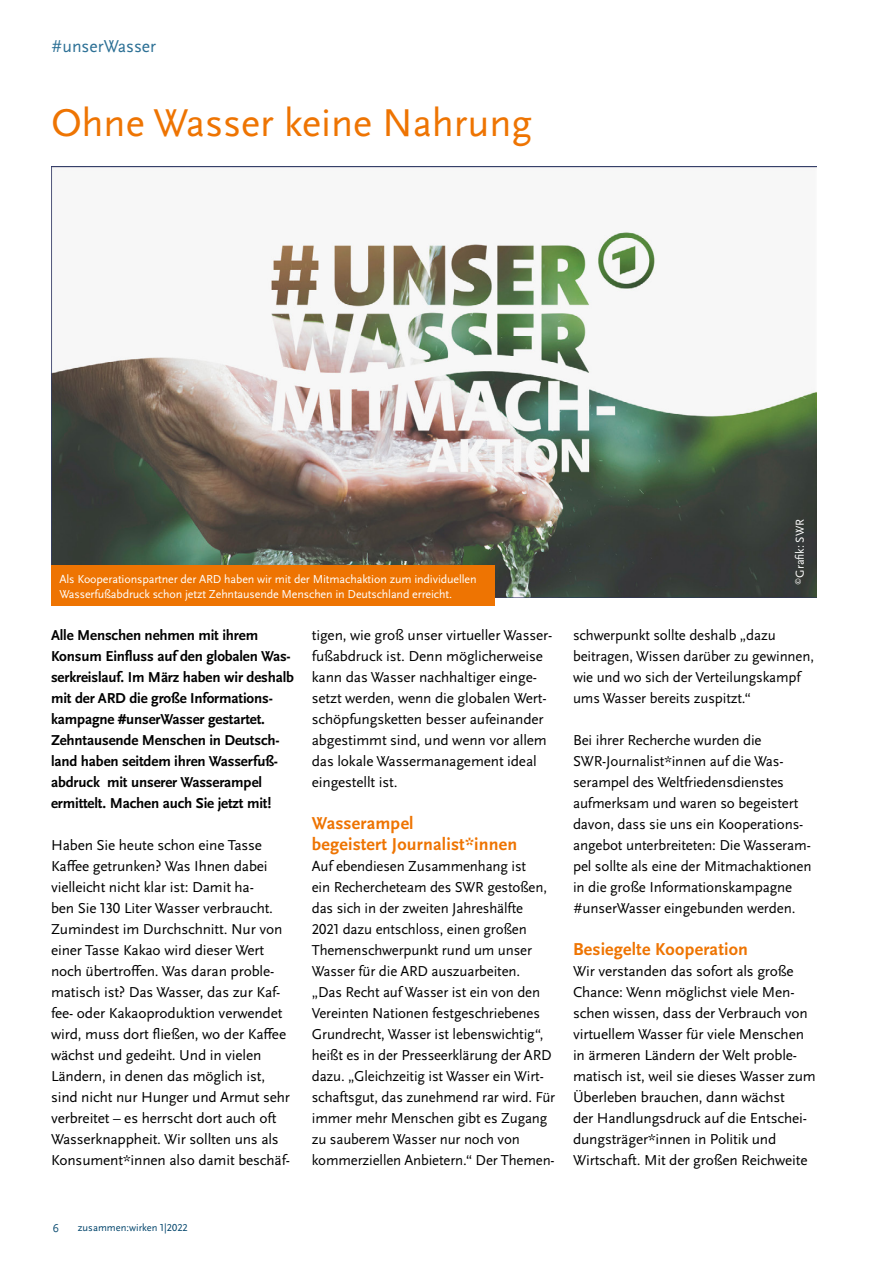
<style>
.page{position:relative;width:893px;height:1263px;background:#fff}
.page>*{position:absolute;margin:0;border:0;box-sizing:border-box;transform-origin:0 0}
.t1{font:40.5px "Scala Sans Pro";color:#ee7402}
.t2{font:700 18px/21px "Scala Sans Pro";letter-spacing:.01em;color:#ee7402}
.t3{font:18px "Scala Sans Pro";color:#2c7095}
.t4{font:15px/21px "Scala Sans Pro";letter-spacing:-.01em;color:#000}
.t5{font:700 15px/21px "Scala Sans Pro";letter-spacing:-.01em;color:#000}
.t6{font:12px/15px "Scala Sans Pro";letter-spacing:-.01em;color:#fff}
.t7{font:12px "Scala Sans Pro";color:#00446b}
.t8{font:10.5px "Scala Sans Pro";color:#00446b}
</style>
<div class="page">
<img style="left:51px;top:167px;width:765px;height:430px">
<div style="left:51px;top:565px;width:443px;height:41px;background:#ee7402"></div>
<p class="t3" style="left:51px;top:36px;width:107px">#unserWasser</p>
<p class="t1" style="left:51px;top:100px;width:483px">Ohne Wasser keine Nahrung</p>
<p class="t6" style="left:60px;top:571px;width:419px">Als Kooperationspartner der ARD haben wir mit der Mitmachaktion zum individuellen<br>Wasserfußabdruck schon jetzt Zehntausende Menschen in Deutschland erreicht.</p>
<p class="t5" style="left:51px;top:624px;width:244px">Alle Menschen nehmen mit ihrem Konsum Einfluss auf den globalen Was&shy;serkreislauf. Im März haben wir deshalb mit der ARD die große Informations&shy;kampagne #unserWasser gestartet.<br>Zehntausende Menschen in Deutsch&shy;land haben seitdem ihren Wasserfuß&shy;abdruck mit unserer Wasserampel ermittelt. Machen auch Sie jetzt mit!</p>
<p class="t4" style="left:51px;top:834px;width:241px">Haben Sie heute schon eine Tasse Kaffee getrunken? Was Ihnen dabei vielleicht nicht klar ist: Damit ha-<br>ben Sie 130 Liter Wasser verbraucht.<br>Zumindest im Durchschnitt. Nur von einer Tasse Kakao wird dieser Wert noch übertroffen. Was daran proble&shy;matisch ist? Das Wasser, das zur Kaf&shy;fee- oder Kakaoproduktion verwendet wird, muss dort fließen, wo der Kaffee wächst und gedeiht. Und in vielen Ländern, in denen das möglich ist, sind nicht nur Hunger und Armut sehr verbreitet – es herrscht dort auch oft Wasserknappheit. Wir sollten uns als Konsument*innen also damit beschäf-</p>
<p class="t4" style="left:312px;top:624px;width:241px">tigen, wie groß unser virtueller Wasser&shy;fußabdruck ist. Denn möglicherweise kann das Wasser nachhaltiger einge&shy;setzt werden, wenn die globalen Wert&shy;schöpfungsketten besser aufeinander abgestimmt sind, und wenn vor allem das lokale Wassermanagement ideal eingestellt ist.</p>
<p class="t2" style="left:312px;top:812px;width:207px">Wasserampel<br>begeistert Journalist*innen</p>
<p class="t4" style="left:312px;top:855px;width:245px">Auf ebendiesen Zusammenhang ist<br>ein Rechercheteam des SWR gestoßen, das sich in der zweiten Jahreshälfte<br>2021 dazu entschloss, einen großen Themenschwerpunkt rund um unser Wasser für die ARD auszuarbeiten.<br>„Das Recht auf Wasser ist ein von den Vereinten Nationen festgeschriebenes Grundrecht, Wasser ist lebenswichtig“, heißt es in der Presseerklärung der ARD dazu. „Gleichzeitig ist Wasser ein Wirt&shy;schaftsgut, das zunehmend rar wird. Für immer mehr Menschen gibt es Zugang zu sauberem Wasser nur noch von kommerziellen Anbietern.“ Der Themen-</p>
<p class="t6" style="left:792px;top:585px;width:67px;rotate:-90deg"><sup>©</sup>Grafik: SWR</p>
<p class="t4" style="left:573px;top:624px;width:243px">schwerpunkt sollte deshalb „dazu beitragen, Wissen darüber zu gewinnen, wie und wo sich der Verteilungskampf ums Wasser bereits zuspitzt.“</p>
<p class="t4" style="left:573px;top:729px;width:240px">Bei ihrer Recherche wurden die SWR-Journalist*innen auf die Was&shy;serampel des Weltfriedensdienstes aufmerksam und waren so begeistert davon, dass sie uns ein Kooperations&shy;angebot unterbreiteten: Die Wasseram&shy;pel sollte als eine der Mitmachaktionen in die große Informationskampagne #unserWasser eingebunden werden.</p>
<p class="t2" style="left:573px;top:938px;width:176px">Besiegelte Kooperation</p>
<p class="t4" style="left:573px;top:960px;width:244px">Wir verstanden das sofort als große Chance: Wenn möglichst viele Men&shy;schen wissen, dass der Verbrauch von virtuellem Wasser für viele Menschen in ärmeren Ländern der Welt proble&shy;matisch ist, weil sie dieses Wasser zum Überleben brauchen, dann wächst<br>der Handlungsdruck auf die Entschei&shy;dungsträger*innen in Politik und Wirtschaft. Mit der großen Reichweite</p>
<p class="t7" style="left:52px;top:1222px;width:8px">6</p>
<p class="t8" style="left:78px;top:1222px;width:112px">zusammen:wirken 1|2022</p>
</div>
